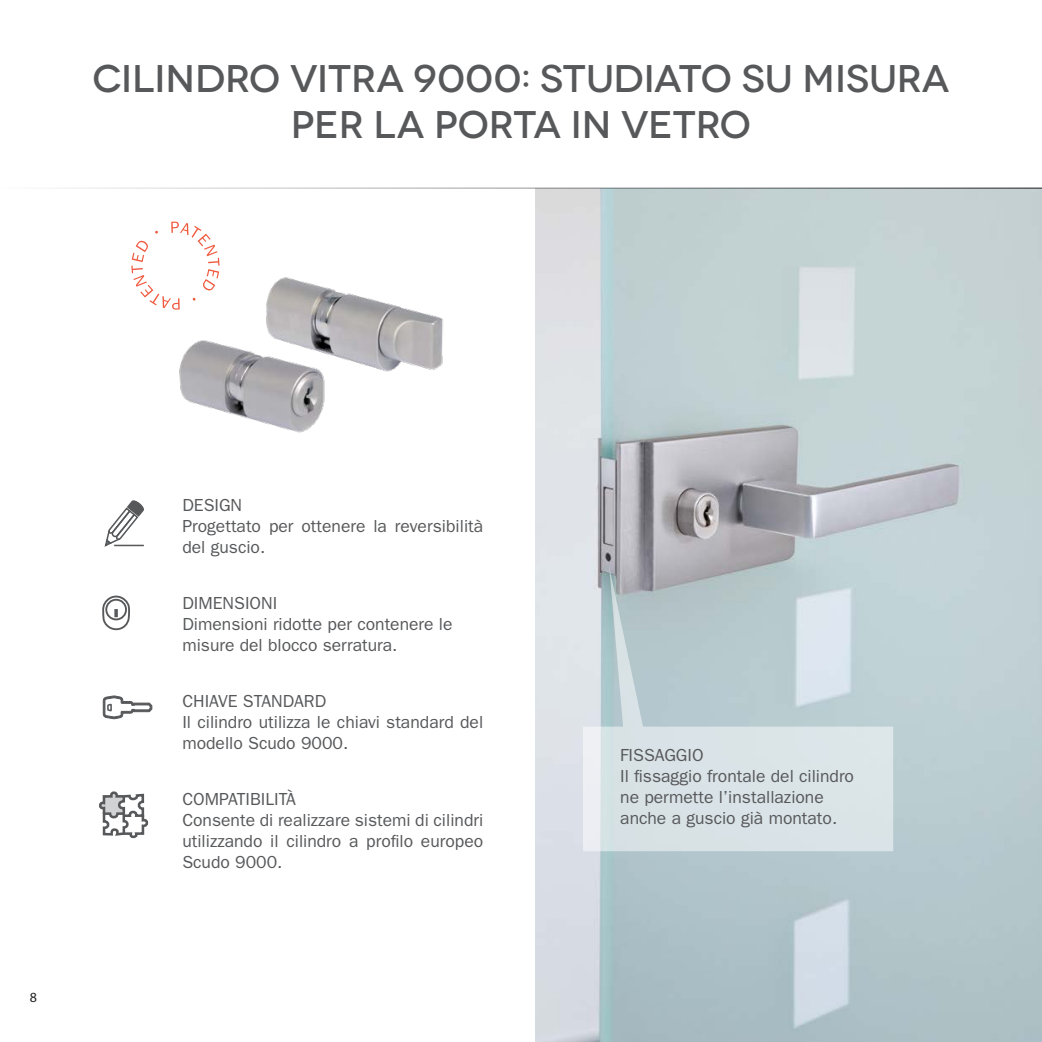
<style>
.page{position:relative;width:1042px;height:1042px;background:#fff}
.page>*{position:absolute;margin:0;border:0;box-sizing:border-box;transform-origin:0 0}
.t1{font:500 38.5px/46.2px "Novecentowide";color:#57585a;text-align:center}
.t2{font:17.5px/21px "ITC Franklin Gothic Std";color:#57585a}
.t3{font:14px "Myriad Pro";color:#231f20}
</style>
<div class="page">
<img style="left:536px;top:189px;width:506px;height:853px">
<svg style="left:583px;top:566px;width:310px;height:285px;background:#cad7db"></svg>
<img style="left:179px;top:277px;width:264px;height:156px">
<svg style="left:104px;top:500px;width:40px;height:47px"></svg>
<svg style="left:103px;top:595px;width:27px;height:36px"></svg>
<svg style="left:99px;top:791px;width:50px;height:48px"></svg>
<svg style="left:103px;top:696px;width:49px;height:23px"></svg>
<svg style="left:131px;top:222px;width:89px;height:88px"></svg>
<h1 class="t1" style="left:92px;top:56px;width:859px">CILINDRO VITRA 9000: STUDIATO SU MISURA<br>PER LA PORTA IN VETRO</h1>
<p class="t3" style="left:30px;top:990px;width:9px">8</p>
<p class="t2" style="left:182px;top:495px;width:302px">DESIGN<br>Progettato per ottenere la reversibilità del guscio.</p>
<p class="t2" style="left:182px;top:593px;width:272px">DIMENSIONI<br>Dimensioni ridotte per contenere le misure del blocco serratura.</p>
<p class="t2" style="left:182px;top:691px;width:302px">CHIAVE STANDARD<br>Il cilindro utilizza le chiavi standard del modello Scudo 9000.</p>
<p class="t2" style="left:182px;top:789px;width:302px">COMPATIBILITÀ<br>Consente di realizzare sistemi di cilindri utilizzando il cilindro a profilo europeo<br>Scudo 9000.</p>
<p class="t2" style="left:620px;top:744px;width:235px">FISSAGGIO<br>Il fissaggio frontale del cilindro ne permette l’installazione anche a guscio già montato.</p>
</div>
